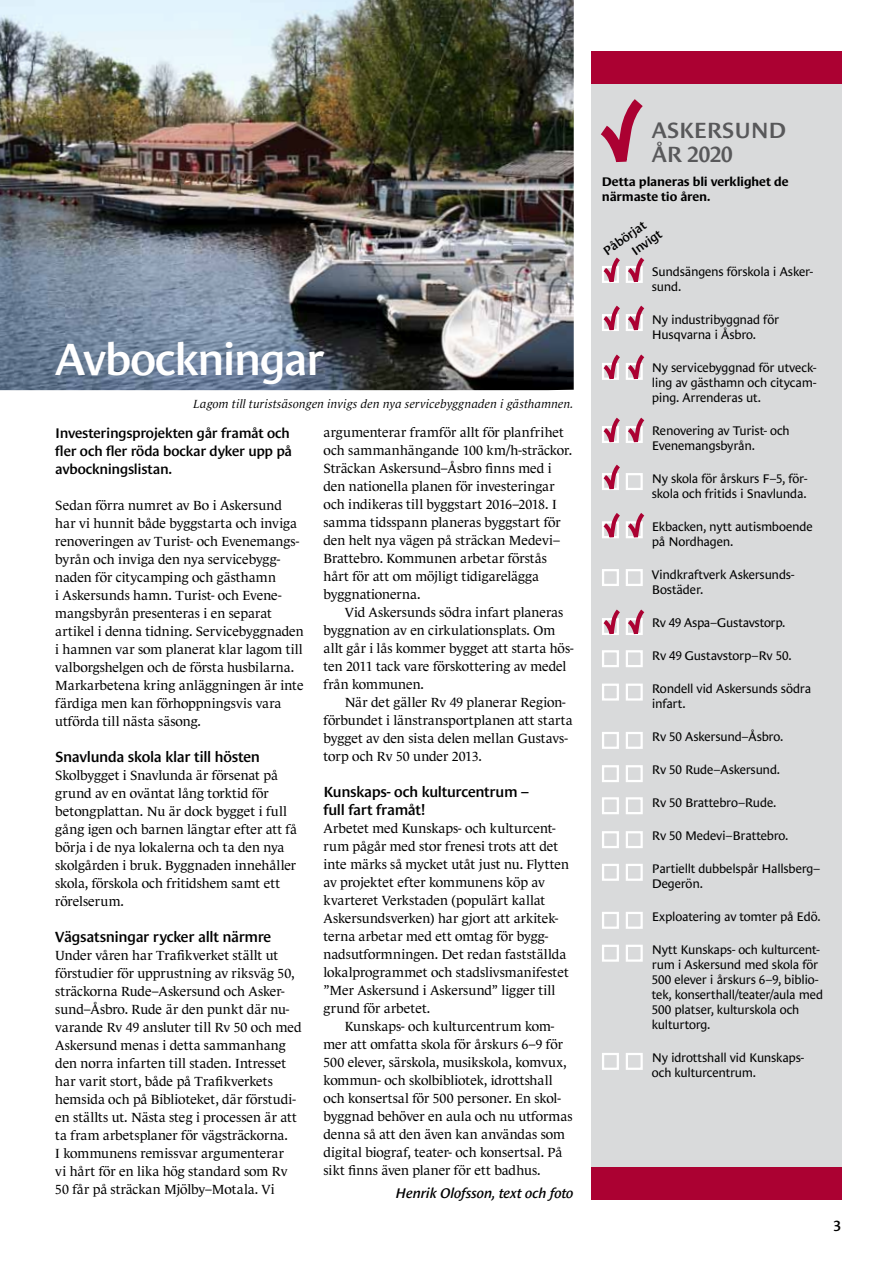
<style>
.page{position:relative;width:893px;height:1263px;background:#fff}
.page>*{position:absolute;margin:0;border:0;box-sizing:border-box;transform-origin:0 0}
.t1{font:600 45px "Le Monde Sans";letter-spacing:-.035em;color:#fff}
.t2{font:600 22.5px/24px "Le Monde Sans";letter-spacing:-.01em;color:#58585a}
.t3{font:18px "Times New Roman";color:#000}
.t4{font:600 15px/18px "Le Monde Sans";letter-spacing:-.025em;color:#000}
.t5{font:600 14.25px/18px "Le Monde Sans";letter-spacing:-.02em;color:#000}
.t6{font:italic 600 14.25px "Le Monde Sans";letter-spacing:-.01em;color:#000}
.t7{font:13.5px/18px "Le Monde Journal";letter-spacing:-.005em;color:#000}
.t8{font:12.75px/15px "Le Monde Sans";letter-spacing:-.02em;color:#000}
.t9{font:700 12.75px/15px "Le Monde Sans";letter-spacing:-.01em;color:#000}
.t10{font:600 12.75px/16.4px "Le Monde Sans";color:#000}
.t11{font:italic 12px "Le Monde Journal";letter-spacing:.01em;color:#000}
.s1{font-family:"Le Monde Sans";font-weight:600;font-size:15px}
</style>
<div class="page">
<img style="left:0;top:0;width:574px;height:390px">
<div style="left:592px;top:56px;width:250px;height:1114px;background:#d9dadb"></div>
<svg style="left:591px;top:88px;width:52px;height:130px"></svg>
<div style="left:602px;top:831px;width:17px;height:17px;border:2px solid #fff"></div>
<div style="left:602px;top:569px;width:17px;height:17px;border:2px solid #fff"></div>
<div style="left:602px;top:650px;width:17px;height:17px;border:2px solid #fff"></div>
<div style="left:602px;top:912px;width:17px;height:17px;border:2px solid #fff"></div>
<div style="left:602px;top:684px;width:17px;height:17px;border:2px solid #fff"></div>
<div style="left:602px;top:732px;width:17px;height:17px;border:2px solid #fff"></div>
<div style="left:602px;top:765px;width:17px;height:17px;border:2px solid #fff"></div>
<div style="left:602px;top:797px;width:17px;height:17px;border:2px solid #fff"></div>
<div style="left:602px;top:864px;width:17px;height:17px;border:2px solid #fff"></div>
<div style="left:592px;top:51px;width:250px;height:32px;background:#ab0132"></div>
<div style="left:626px;top:831px;width:17px;height:17px;border:2px solid #fff"></div>
<div style="left:626px;top:569px;width:17px;height:17px;border:2px solid #fff"></div>
<div style="left:626px;top:650px;width:17px;height:17px;border:2px solid #fff"></div>
<div style="left:626px;top:912px;width:17px;height:17px;border:2px solid #fff"></div>
<div style="left:626px;top:684px;width:17px;height:17px;border:2px solid #fff"></div>
<div style="left:626px;top:732px;width:17px;height:17px;border:2px solid #fff"></div>
<div style="left:626px;top:765px;width:17px;height:17px;border:2px solid #fff"></div>
<div style="left:626px;top:797px;width:17px;height:17px;border:2px solid #fff"></div>
<div style="left:626px;top:864px;width:17px;height:17px;border:2px solid #fff"></div>
<div style="left:602px;top:1053px;width:17px;height:17px;border:2px solid #fff"></div>
<div style="left:626px;top:1053px;width:17px;height:17px;border:2px solid #fff"></div>
<svg style="left:602px;top:609px;width:43px;height:47px"></svg>
<div style="left:592px;top:1167px;width:250px;height:32px;background:#ab0132"></div>
<div style="left:602px;top:945px;width:17px;height:17px;border:2px solid #fff"></div>
<div style="left:626px;top:945px;width:17px;height:17px;border:2px solid #fff"></div>
<svg style="left:602px;top:257px;width:43px;height:123px"></svg>
<svg style="left:602px;top:417px;width:43px;height:122px"></svg>
<h1 class="t1" style="left:55px;top:334px;width:271px">Avbockningar</h1>
<p class="t11" style="left:194px;top:397px;width:382px">Lagom till turistsäsongen invigs den nya servicebyggnaden i gästhamnen.</p>
<p class="t5" style="left:55px;top:424px;width:238px">Investeringsprojekten går framåt och fler och fler röda bockar dyker upp på avbockningslistan.</p>
<p class="t7" style="left:55px;top:496px;width:250px">Sedan förra numret av Bo i Askersund har vi hunnit både byggstarta och inviga renoveringen av Turist- och Evenemangs&shy;byrån och inviga den nya servicebygg&shy;naden för citycamping och gästhamn<br>i Askersunds hamn. Turist- och Evene&shy;mangsbyrån presenteras i en separat artikel i denna tidning. Servicebyggnaden i hamnen var som planerat klar lagom till valborgshelgen och de första husbilarna.<br>Markarbetena kring anläggningen är inte färdiga men kan förhoppningsvis vara utförda till nästa säsong.</p>
<p class="t4" style="left:55px;top:748px;width:206px">Snavlunda skola klar till hösten</p>
<p class="t7" style="left:55px;top:766px;width:243px">Skolbygget i Snavlunda är försenat på grund av en oväntat lång torktid för betongplattan. Nu är dock bygget i full gång igen och barnen längtar efter att få börja i de nya lokalerna och ta den nya skolgården i bruk. Byggnaden innehåller skola, förskola och fritidshem samt ett rörelserum.</p>
<p class="t4" style="left:55px;top:928px;width:218px">Vägsatsningar rycker allt närmre</p>
<p class="t7" style="left:55px;top:946px;width:248px">Under våren har Trafikverket ställt ut förstudier för upprustning av riksväg 50, sträckorna Rude–Askersund och Asker&shy;sund–Åsbro. Rude är den punkt där nu&shy;varande Rv 49 ansluter till Rv 50 och med Askersund menas i detta sammanhang den norra infarten till staden. Intresset har varit stort, både på Trafikverkets hemsida och på Biblioteket, där förstudi&shy;en ställts ut. Nästa steg i processen är att ta fram arbetsplaner för vägsträckorna.<br>I kommunens remissvar argumenterar<br>vi hårt för en lika hög standard som Rv 50 får på sträckan Mjölby–Motala. Vi</p>
<p class="t7" style="left:323px;top:424px;width:250px">argumenterar framför allt för planfrihet och sammanhängande 100 km/h-sträckor.<br>Sträckan Askersund–Åsbro finns med i den nationella planen för investeringar och indikeras till byggstart 2016–2018. I samma tidsspann planeras byggstart för den helt nya vägen på sträckan Medevi– Brattebro. Kommunen arbetar förstås hårt för att om möjligt tidigarelägga byggnationerna.</p>
<p class="t7" style="left:323px;top:603px;width:252px;text-indent:21px">Vid Askersunds södra infart planeras byggnation av en cirkulationsplats. Om allt går i lås kommer bygget att starta hös&shy;ten 2011 tack vare förskottering av medel från kommunen.</p>
<p class="t7" style="left:323px;top:693px;width:251px;text-indent:21px">När det gäller Rv 49 planerar Region&shy;förbundet i länstransportplanen att starta bygget av den sista delen mellan Gustavs&shy;torp och Rv 50 under 2013.</p>
<p class="t4" style="left:323px;top:783px;width:207px">Kunskaps- och kulturcentrum – full fart framåt!</p>
<p class="t7" style="left:323px;top:820px;width:247px">Arbetet med Kunskaps- och kulturcent&shy;rum pågår med stor frenesi trots att det inte märks så mycket utåt just nu. Flytten av projektet efter kommunens köp av kvarteret Verkstaden (populärt kallat Askersundsverken) har gjort att arkitek&shy;terna arbetar med ett omtag för bygg&shy;nadsutformningen. Det redan fastställda lokalprogrammet och stadslivsmanifestet ”Mer Askersund i Askersund” ligger till grund för arbetet.</p>
<p class="t7" style="left:323px;top:1018px;width:251px;text-indent:21px">Kunskaps- och kulturcentrum kom&shy;mer att omfatta skola för årskurs 6–9 för 500 elever, särskola, musikskola, komvux, kommun- och skolbibliotek, idrottshall och konsertsal för 500 personer. En skol&shy;byggnad behöver en aula och nu utformas denna så att den även kan användas som digital biograf, teater- och konsertsal. På sikt finns även planer för ett badhus.</p>
<p class="t6" style="left:396px;top:1185px;width:179px">Henrik Olofsson, text och foto</p>
<h2 class="t2" style="left:652px;top:119px;width:136px">ASKERSUND<br>ÅR 2020</h2>
<p class="t9" style="left:602px;top:174px;width:188px">Detta planeras bli verklighet de närmaste tio åren.</p>
<p class="t10" style="left:619px;top:232px;width:35px;text-indent:-23px;rotate:-35deg">Påbörjat<br>Invigt</p>
<p class="t8" style="left:652px;top:264px;width:163px">Sundsängens förskola i Asker&shy;sund.</p>
<p class="t8" style="left:652px;top:312px;width:129px">Ny industribyggnad för<br>Husqvarna i Åsbro.</p>
<p class="t8" style="left:652px;top:360px;width:166px;text-align:justify">Ny servicebyggnad för utveck&shy;ling av gästhamn och citycam&shy;ping. Arrenderas ut.</p>
<p class="t8" style="left:652px;top:423px;width:139px">Renovering av Turist- och<br>Evenemangsbyrån.</p>
<p class="t8" style="left:652px;top:471px;width:157px">Ny skola för årskurs F–5, för&shy;skola och fritids i Snavlunda.</p>
<p class="t8" style="left:652px;top:519px;width:162px">Ekbacken, nytt autismboende på Nordhagen.</p>
<p class="t8" style="left:652px;top:567px;width:144px">Vindkraftverk Askersunds-<br>Bostäder.</p>
<p class="t8" style="left:652px;top:615px;width:135px">Rv 49 Aspa–Gustavstorp.</p>
<p class="t8" style="left:652px;top:648px;width:141px">Rv 49 Gustavstorp–Rv 50.</p>
<p class="t8" style="left:652px;top:681px;width:161px">Rondell vid Askersunds södra infart.</p>
<p class="t8" style="left:652px;top:729px;width:133px">Rv 50 Askersund–Åsbro.</p>
<p class="t8" style="left:652px;top:762px;width:130px">Rv 50 Rude–Askersund.</p>
<p class="t8" style="left:652px;top:795px;width:126px">Rv 50 Brattebro–Rude.</p>
<p class="t8" style="left:652px;top:828px;width:138px">Rv 50 Medevi–Brattebro.</p>
<p class="t8" style="left:652px;top:861px;width:170px">Partiellt dubbelspår Hallsberg–<br>Degerön.</p>
<p class="t8" style="left:652px;top:909px;width:170px">Exploatering av tomter på Edö.</p>
<p class="t8" style="left:652px;top:942px;width:173px">Nytt Kunskaps- och kulturcent&shy;rum i Askersund med skola för<br>500 elever i årskurs 6–9, biblio&shy;tek, konserthall/teater/aula med<br>500 platser, kulturskola och kulturtorg.</p>
<p class="t8" style="left:652px;top:1050px;width:154px">Ny idrottshall vid Kunskaps&shy;och kulturcentrum.</p>
<h3 class="t3" style="left:830px;top:1216px;width:13px">3<span class="s1">3</span></h3>
</div>
